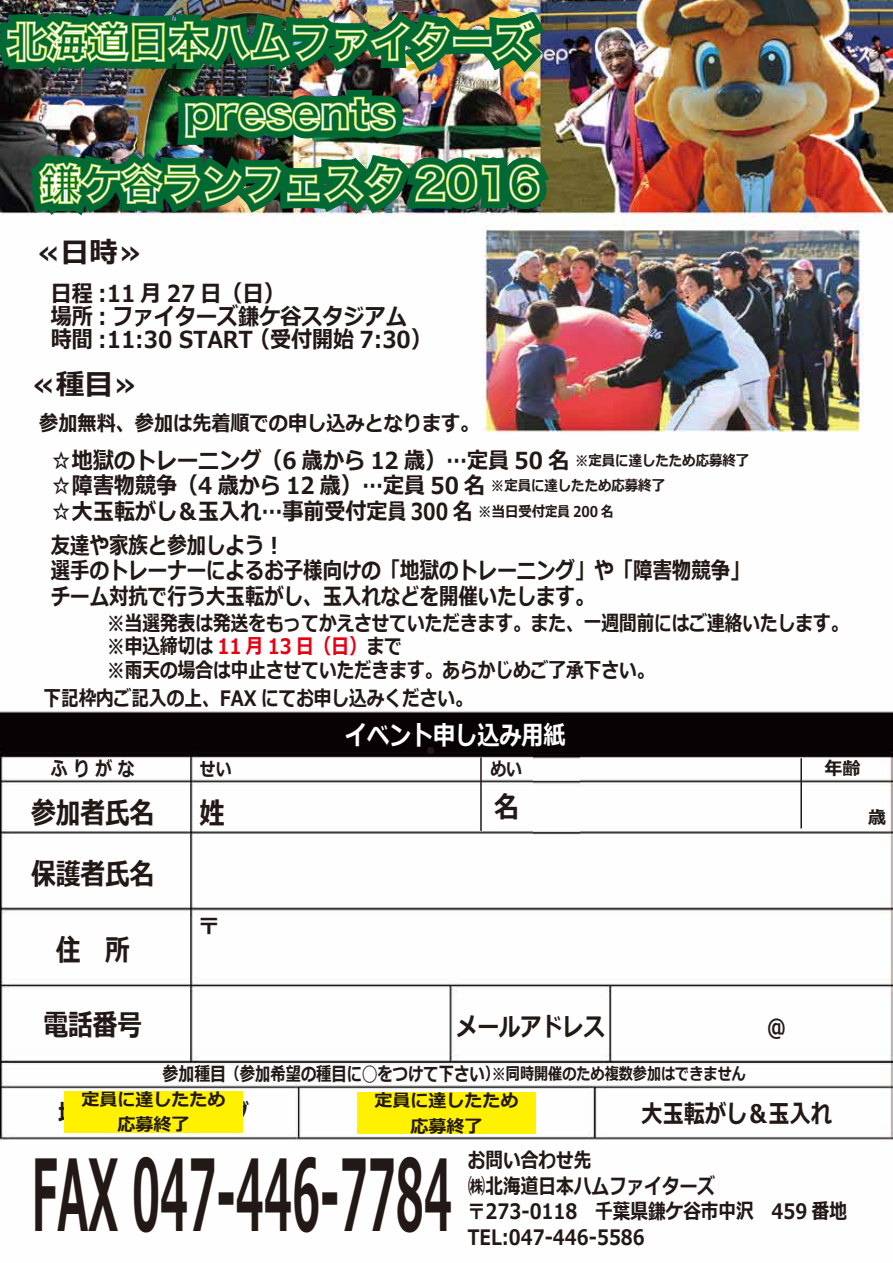
<style>
.page{position:relative;width:893px;height:1263px;background:#fff}
.page>*{position:absolute;margin:0;border:0;box-sizing:border-box;transform-origin:0 0}
.t1{font:700 98.85px "Meiryo";color:#221815;scale:.42 1}
.t2{font:700 29.7px/61.2px "Meiryo";color:#221815;scale:.83 1}
.t3{font:700 28.65px "Meiryo";color:#221815}
.t4{font:700 26.55px "Meiryo";color:#fff;scale:.83 1}
.t5{font:700 25.5px "Meiryo";color:#221815;scale:.83 1}
.t6{font:700 23.4px/23.4px "Meiryo";color:#221815;scale:.9 1}
.t7{font:700 23.4px/25.5px "Meiryo";color:#221815;scale:.83 1}
.t8{font:700 22.5px "Meiryo";color:#221815}
.t9{font:700 21.3px/25.5px "Meiryo";color:#221815;scale:.83 1}
.t10{font:700 21.3px "Meiryo";color:#221815;scale:.9 1}
.t11{font:700 20.25px "Meiryo";color:#221815;scale:.83 1}
.t12{font:700 19.2px "Meiryo";color:#221815;scale:.83 1}
.t13{font:700 18px/25.5px "Meiryo";color:#221815;text-align:center}
.s1{font-size:14.85px}
.s2{color:#e60012}
.s3{font-size:16.95px}
</style>
<div class="page">
<img style="left:0;top:0;width:893px;height:1141px">
<img style="left:0;top:0;width:559px;height:328px">
<img style="left:533px;top:747px;width:46px;height:102px">
<svg style="left:426px;top:747px;width:9px;height:7px"></svg>
<hr style="left:800px;top:758px;width:2px;height:70px;background:#221815">
<hr style="left:480px;top:757px;width:2px;height:74px;background:#221815">
<div style="left:64px;top:1091px;width:179px;height:42px;background:#fff100"></div>
<div style="left:357px;top:1093px;width:179px;height:41px;background:#fff100"></div>
<h3 class="t3" style="left:37px;top:232px;width:107px">≪日時≫</h3>
<p class="t6" style="left:51px;top:283px;width:425px">日程 :11 月 27 日（日）<br>場所 : ファイターズ鎌ケ谷スタジアム時間 :11:30 START （受付開始 7:30）</p>
<h3 class="t3" style="left:32px;top:364px;width:107px">≪種目≫</h3>
<p class="t10" style="left:39px;top:409px;width:490px">参加無料、参加は先着順での申し込みとなります。</p>
<p class="t6" style="left:51px;top:449px;width:777px;line-height:25.5px">☆地獄のトレーニング（6 歳から 12 歳）…定員 50 名 <span class="s1">※定員に達したため応募終了</span>☆障害物競争（4 歳から 12 歳）…定員 50 名 <span class="s1">※定員に達したため応募終了<br></span>☆大玉転がし＆玉入れ…事前受付定員 300 名 <span class="s1">※当日受付定員 200 名</span></p>
<p class="t7" style="left:51px;top:534px;width:843px">友達や家族と参加しよう！<br>選手のトレーナーによるお子様向けの「地獄のトレーニング」や「障害物競争」チーム対抗で行う大玉転がし、玉入れなどを開催いたします。</p>
<p class="t9" style="left:107px;top:613px;width:894px;line-height:23.4px">※当選発表は発送をもってかえさせていただきます。また、一週間前にはご連絡いたします。※申込締切は <span class="s2">11 月 13 日（日）</span>まで<br>※雨天の場合は中止させていただきます。あらかじめご了承下さい。</p>
<p class="t9" style="left:43px;top:687px;width:519px">下記枠内ご記入の上、FAX にてお申し込みください。</p>
<p class="t4" style="left:345px;top:717px;width:267px">イベント申し込み用紙</p>
<p class="t11" style="left:51px;top:755px;width:102px">ふ り が な</p>
<p class="t12" style="left:200px;top:756px;width:40px">せい</p>
<h2 class="t2" style="left:200px;top:784px;width:31px">姓</h2>
<h2 class="t2" style="left:495px;top:778px;width:31px">名</h2>
<p class="t12" style="left:490px;top:756px;width:40px">めい</p>
<h2 class="t2" style="left:31px;top:784px;width:150px">参加者氏名保護者氏名</h2>
<h2 class="t2" style="left:56px;top:921px;width:91px">住　所</h2>
<p class="t8" style="left:198px;top:910px;width:24px">〒</p>
<p class="t13" style="left:824px;top:756px;width:37px">年齢</p>
<p class="t13" style="left:868px;top:806px;width:19px">歳</p>
<h2 class="t2" style="left:43px;top:996px;width:121px">電話番号</h2>
<p class="t5" style="left:457px;top:1009px;width:180px">メールアドレス</p>
<p class="t7" style="left:767px;top:1016px;width:25px">＠</p>
<p class="t12" style="left:163px;top:1061px;width:704px">参加種目<span class="s3">（</span>参加希望の種目に◯をつけて下さい<span class="s3">）※同時開催のため複数参加はできません</span></p>
<p class="t5" style="left:394px;top:1096px;width:129px">障害物競争</p>
<p class="t5" style="left:641px;top:1096px;width:231px">大玉転がし＆玉入れ</p>
<p class="t13" style="left:81px;top:1087px;width:146px">定員に達したため応募終了</p>
<p class="t13" style="left:374px;top:1089px;width:145px">定員に達したため応募終了</p>
<p class="t5" style="left:59px;top:1096px;width:231px">地獄のトレーニング</p>
<h1 class="t1" style="left:32px;top:1126px;width:1002px">FAX 047-446-7784</h1>
<p class="t9" style="left:468px;top:1149px;width:458px">お問い合わせ先<br>㈱北海道日本ハムファイターズ<br>〒273-0118　千葉県鎌ケ谷市中沢　459 番地<br>TEL:047-446-5586</p>
</div>
